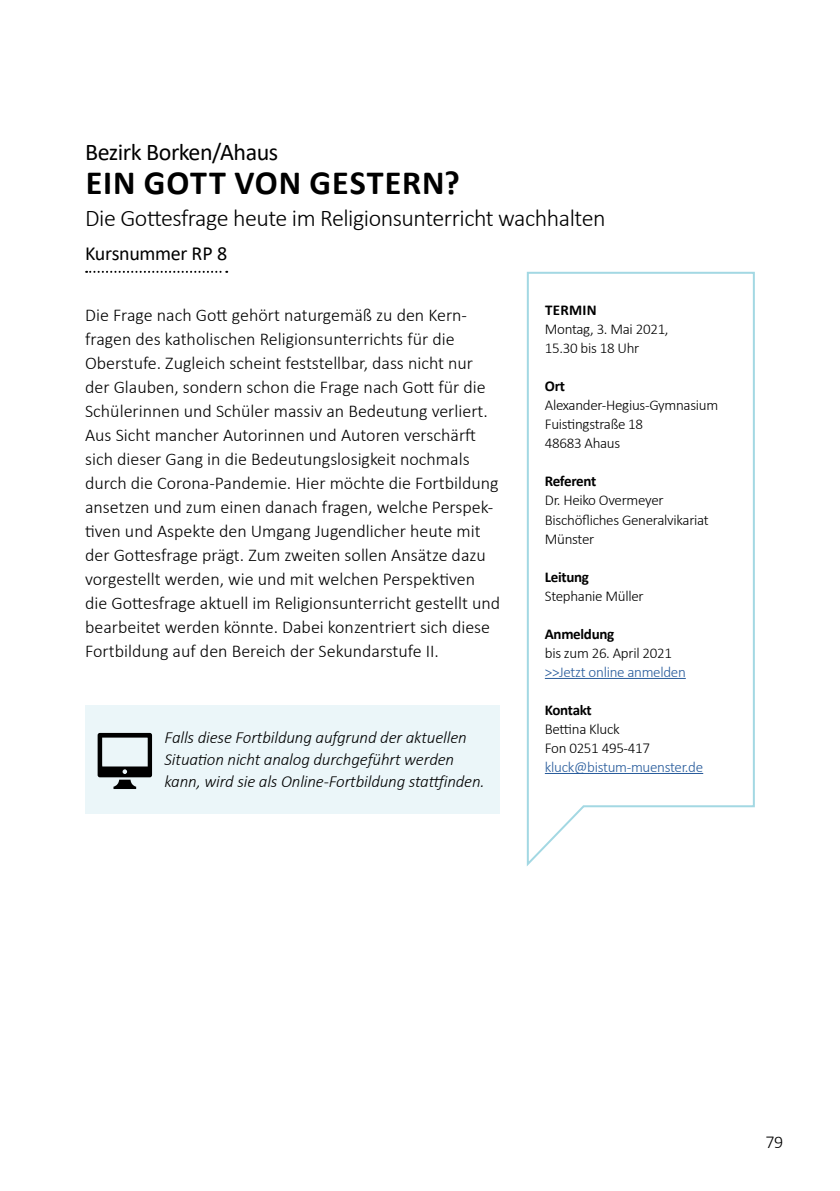
<style>
.page{position:relative;width:840px;height:1191px;background:#fff}
.page>*{position:absolute;margin:0;border:0;box-sizing:border-box;transform-origin:0 0}
.t1{font:700 34px "Calibri";letter-spacing:.025em;color:#000}
.t2{font:300 24px "Calibri";letter-spacing:-.02em;color:#000}
.t3{font:24px "Calibri";letter-spacing:-.02em;color:#000}
.t4{font:20px "Calibri";letter-spacing:-.02em;color:#000}
.t5{font:300 18px/24px "Calibri";color:#000}
.t6{font:italic 300 17px/22px "Calibri";letter-spacing:-.01em;color:#000}
.t7{font:300 15px/19px "Calibri";letter-spacing:-.02em;color:#000}
.t8{font:300 15px "Calibri";letter-spacing:-.02em;color:#275b9b}
.t9{font:700 15px "Calibri";letter-spacing:-.02em;color:#000}
</style>
<div class="page">
<svg style="left:86px;top:271px;width:141px;height:2px"></svg>
<div style="left:85px;top:705px;width:414px;height:108px;background:#ebf6f9"></div>
<svg style="left:98px;top:733px;width:54px;height:56px"></svg>
<svg style="left:526px;top:271px;width:229px;height:595px"></svg>
<h2 class="t3" style="left:85px;top:135px;width:194px">Bezirk Borken/Ahaus</h2>
<h1 class="t1" style="left:86px;top:158px;width:375px">EIN GOTT VON GESTERN?</h1>
<h2 class="t2" style="left:85px;top:203px;width:521px">Die Gottesfrage heute im Religionsunterricht wachhalten</h2>
<p class="t4" style="left:85px;top:239px;width:143px">Kursnummer RP 8</p>
<p class="t5" style="left:85px;top:303px;width:416px">Die Frage nach Gott gehört naturgemäß zu den Kern&shy;fragen des katholischen Religionsunterrichts für die Oberstufe. Zugleich scheint feststellbar, dass nicht nur der Glauben, sondern schon die Frage nach Gott für die Schülerinnen und Schüler massiv an Bedeutung verliert.<br>Aus Sicht mancher Autorinnen und Autoren verschärft sich dieser Gang in die Bedeutungslosigkeit nochmals durch die Corona-Pandemie. Hier möchte die Fortbildung ansetzen und zum einen danach fragen, welche Perspek&shy;tiven und Aspekte den Umgang Jugendlicher heute mit der Gottesfrage prägt. Zum zweiten sollen Ansätze dazu vorgestellt werden, wie und mit welchen Perspektiven die Gottesfrage aktuell im Religionsunterricht gestellt und bearbeitet werden könnte. Dabei konzentriert sich diese Fortbildung auf den Bereich der Sekundarstufe II.</p>
<p class="t9" style="left:545px;top:300px;width:53px">TERMIN</p>
<p class="t7" style="left:544px;top:320px;width:125px">Montag, 3. Mai 2021,<br>15.30 bis 18 Uhr</p>
<p class="t9" style="left:544px;top:376px;width:22px">Ort</p>
<p class="t7" style="left:544px;top:396px;width:175px">Alexander-Hegius-Gymnasium<br>Fuistingstraße 18<br>48683 Ahaus</p>
<p class="t9" style="left:544px;top:471px;width:53px">Referent</p>
<p class="t7" style="left:544px;top:491px;width:165px">Dr. Heiko Overmeyer<br>Bischöfliches Generalvikariat<br>Münster</p>
<p class="t9" style="left:544px;top:566px;width:46px">Leitung</p>
<p class="t7" style="left:544px;top:586px;width:100px">Stephanie Müller</p>
<p class="t9" style="left:544px;top:623px;width:71px">Anmeldung</p>
<p class="t7" style="left:544px;top:643px;width:129px">bis zum 26. April 2021</p>
<p class="t8" style="left:544px;top:662px;width:142px">&gt;&gt;Jetzt online anmelden</p>
<p class="t9" style="left:544px;top:699px;width:48px">Kontakt</p>
<p class="t7" style="left:544px;top:719px;width:107px">Bettina Kluck<br>Fon 0251 495-417</p>
<p class="t8" style="left:544px;top:757px;width:160px">kluck@bistum-muenster.de</p>
<p class="t6" style="left:164px;top:726px;width:321px">Falls diese Fortbildung aufgrund der aktuellen<br>Situation nicht analog durchgeführt werden kann, wird sie als Online-Fortbildung stattfinden.</p>
<p class="t5" style="left:764px;top:1129px;width:19px">79</p>
</div>
